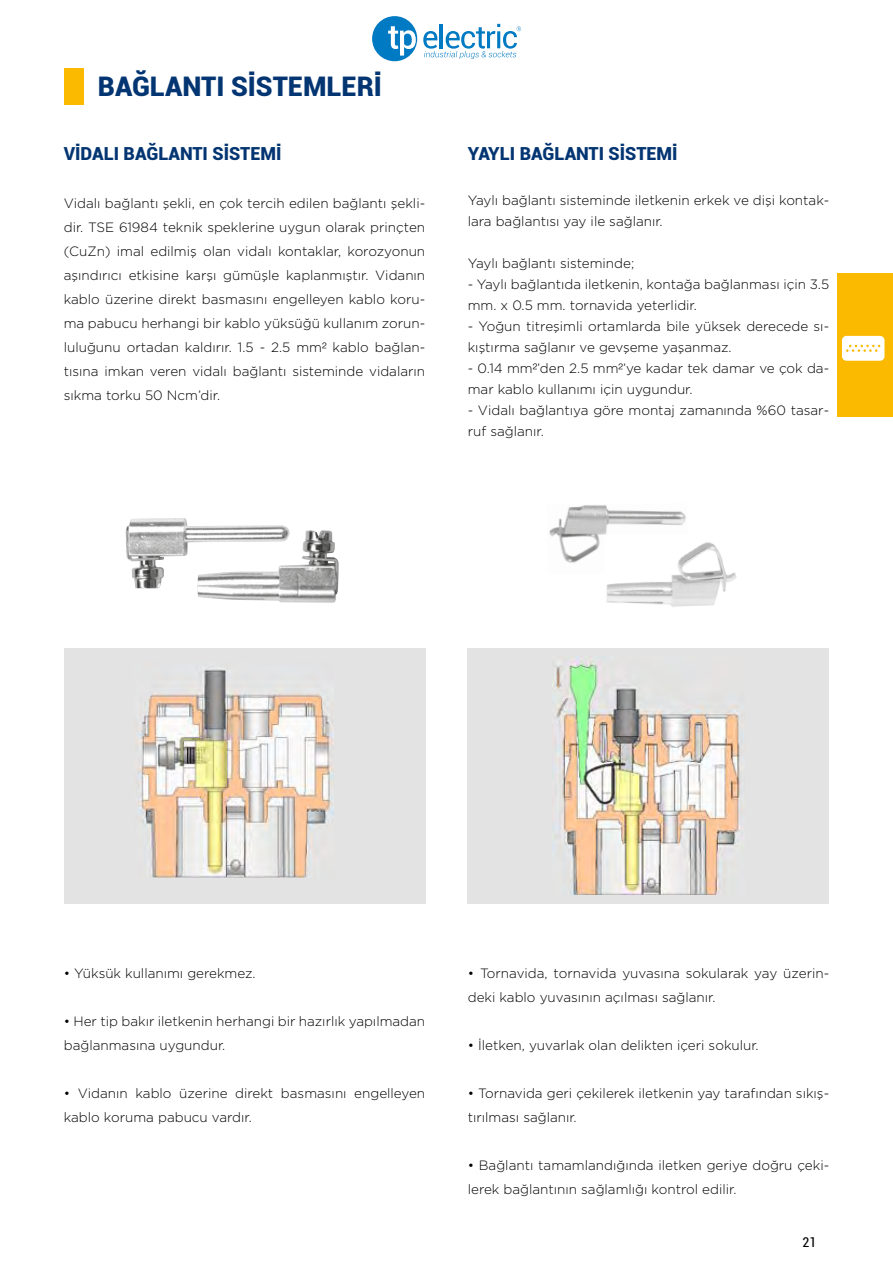
<style>
.page{position:relative;width:893px;height:1263px;background:#fff}
.page>*{position:absolute;margin:0;border:0;box-sizing:border-box;transform-origin:0 0}
.t1{font:900 27px "Roboto";color:#033572}
.t2{font:900 18px "Roboto";color:#033572}
.t3{font:300 13.5px/24px "Gotham";color:#000}
.t4{font:condensed 13.5px "Roboto";color:#000}
.s1{font-family:"Helvetica Neue LT Pro"}
</style>
<div class="page">
<div style="left:372px;top:16px;width:45px;height:45px;background:#007ac2;border-radius:50%"></div>
<svg style="left:388px;top:26px;width:28px;height:30px"></svg>
<svg style="left:423px;top:24px;width:98px;height:35px"></svg>
<img style="left:549px;top:505px;width:137px;height:58px">
<img style="left:605px;top:536px;width:132px;height:71px">
<img style="left:125px;top:518px;width:214px;height:85px">
<div style="left:64px;top:648px;width:361px;height:255px;background:#e3e3e4"></div>
<div style="left:468px;top:648px;width:361px;height:255px;background:#e3e3e4"></div>
<img style="left:138px;top:668px;width:195px;height:209px">
<img style="left:553px;top:657px;width:190px;height:237px">
<div style="left:64px;top:68px;width:20px;height:36px;background:#fbba00"></div>
<div style="left:838px;top:274px;width:55px;height:143px;background:#fbba00"></div>
<svg style="left:842px;top:336px;width:42px;height:25px"></svg>
<h1 class="t1" style="left:98px;top:67px;width:286px">BAĞLANTI SİSTEMLERİ</h1>
<h2 class="t2" style="left:64px;top:141px;width:219px">VİDALI BAĞLANTI SİSTEMİ</h2>
<p class="t3" style="left:64px;top:191px;width:363px;text-align:justify">Vidalı bağlantı şekli, en çok tercih edilen bağlantı şekli&shy;dir. TSE 61984 teknik speklerine uygun olarak prinçten (CuZn) imal edilmiş olan vidalı kontaklar, korozyonun aşındırıcı etkisine karşı gümüşle kaplanmıştır. Vidanın kablo üzerine direkt basmasını engelleyen kablo koru&shy;ma pabucu herhangi bir kablo yüksüğü kullanım zorun&shy;luluğunu ortadan kaldırır. 1.5 - 2.5 mm<span class="s1">²</span> kablo bağlan&shy;tısına imkan veren vidalı bağlantı sisteminde vidaların sıkma torku 50 Ncm’dir.</p>
<h2 class="t2" style="left:468px;top:141px;width:211px">YAYLI BAĞLANTI SİSTEMİ</h2>
<p class="t3" style="left:468px;top:190px;width:363px;line-height:21px">Yaylı bağlantı sisteminde iletkenin erkek ve dişi kontak&shy;lara bağlantısı yay ile sağlanır.</p>
<p class="t3" style="left:468px;top:251px;width:168px">Yaylı bağlantı sisteminde;</p>
<p class="t3" style="left:468px;top:274px;width:363px;line-height:21px">- Yaylı bağlantıda iletkenin, kontağa bağlanması için 3.5 mm. x 0.5 mm. tornavida yeterlidir.</p>
<p class="t3" style="left:468px;top:316px;width:363px;line-height:21px">- Yoğun titreşimli ortamlarda bile yüksek derecede sı&shy;kıştırma sağlanır ve gevşeme yaşanmaz.</p>
<p class="t3" style="left:468px;top:358px;width:363px;line-height:21px">- 0.14 mm<span class="s1">²</span>’den 2.5 mm<span class="s1">²</span>’ye kadar tek damar ve çok da&shy;mar kablo kullanımı için uygundur.</p>
<p class="t3" style="left:468px;top:400px;width:363px;line-height:21px">- Vidalı bağlantıya göre montaj zamanında %60 tasar&shy;ruf sağlanır.</p>
<p class="t3" style="left:64px;top:961px;width:193px">• Yüksük kullanımı gerekmez.</p>
<p class="t3" style="left:64px;top:1009px;width:363px">• Her tip bakır iletkenin herhangi bir hazırlık yapılmadan bağlanmasına uygundur.</p>
<p class="t3" style="left:64px;top:1081px;width:363px">• Vidanın kablo üzerine direkt basmasını engelleyen kablo koruma pabucu vardır.</p>
<p class="t3" style="left:468px;top:961px;width:363px">• Tornavida, tornavida yuvasına sokularak yay üzerin&shy;deki kablo yuvasının açılması sağlanır.</p>
<p class="t3" style="left:468px;top:1033px;width:292px">• İletken, yuvarlak olan delikten içeri sokulur.</p>
<p class="t3" style="left:468px;top:1081px;width:363px">• Tornavida geri çekilerek iletkenin yay tarafından sıkış&shy;tırılması sağlanır.</p>
<p class="t3" style="left:468px;top:1153px;width:363px">• Bağlantı tamamlandığında iletken geriye doğru çeki&shy;lerek bağlantının sağlamlığı kontrol edilir.</p>
<p class="t4" style="left:802px;top:1232px;width:15px">21</p>
</div>
